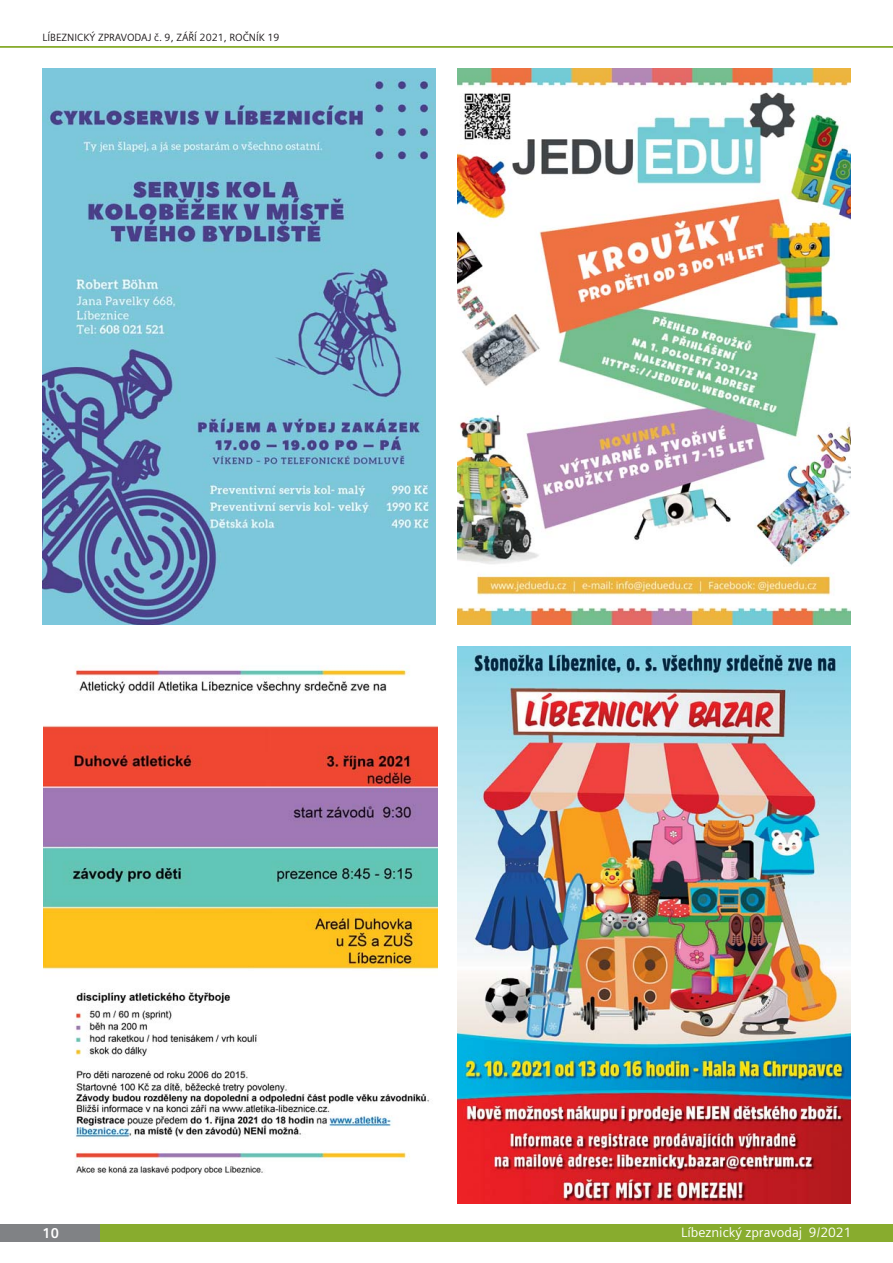
<style>
.page{position:relative;width:893px;height:1263px;background:#fff}
.page>*{position:absolute;margin:0;border:0;box-sizing:border-box;transform-origin:0 0}
.t1{font:700 14.25px "Siemens Sans OT";color:#fff}
.t2{font:13.5px "Siemens Sans OT";color:#fff}
.t3{font:10.5px "Siemens Sans OT";color:#231f20}
</style>
<div class="page">
<div style="left:48px;top:1225px;width:845px;height:17px;background:#88ac2e"></div>
<div style="left:0;top:1225px;width:100px;height:17px;background:#808285"></div>
<hr style="left:0;top:46px;width:893px;height:1px;background:#88ac2e">
<img style="left:457px;top:646px;width:393px;height:557px">
<img style="left:44px;top:666px;width:393px;height:509px">
<img style="left:457px;top:68px;width:393px;height:557px">
<img style="left:43px;top:68px;width:393px;height:557px">
<p class="t3" style="left:43px;top:34px;width:239px">LÍBEZNICKÝ ZPRAVODAJ č. 9, ZÁŘÍ 2021, ROČNÍK 19</p>
<h1 class="t1" style="left:43px;top:1227px;width:18px">10</h1>
<p class="t2" style="left:681px;top:1227px;width:172px">Líbeznický zpravodaj 9/2021</p>
</div>
